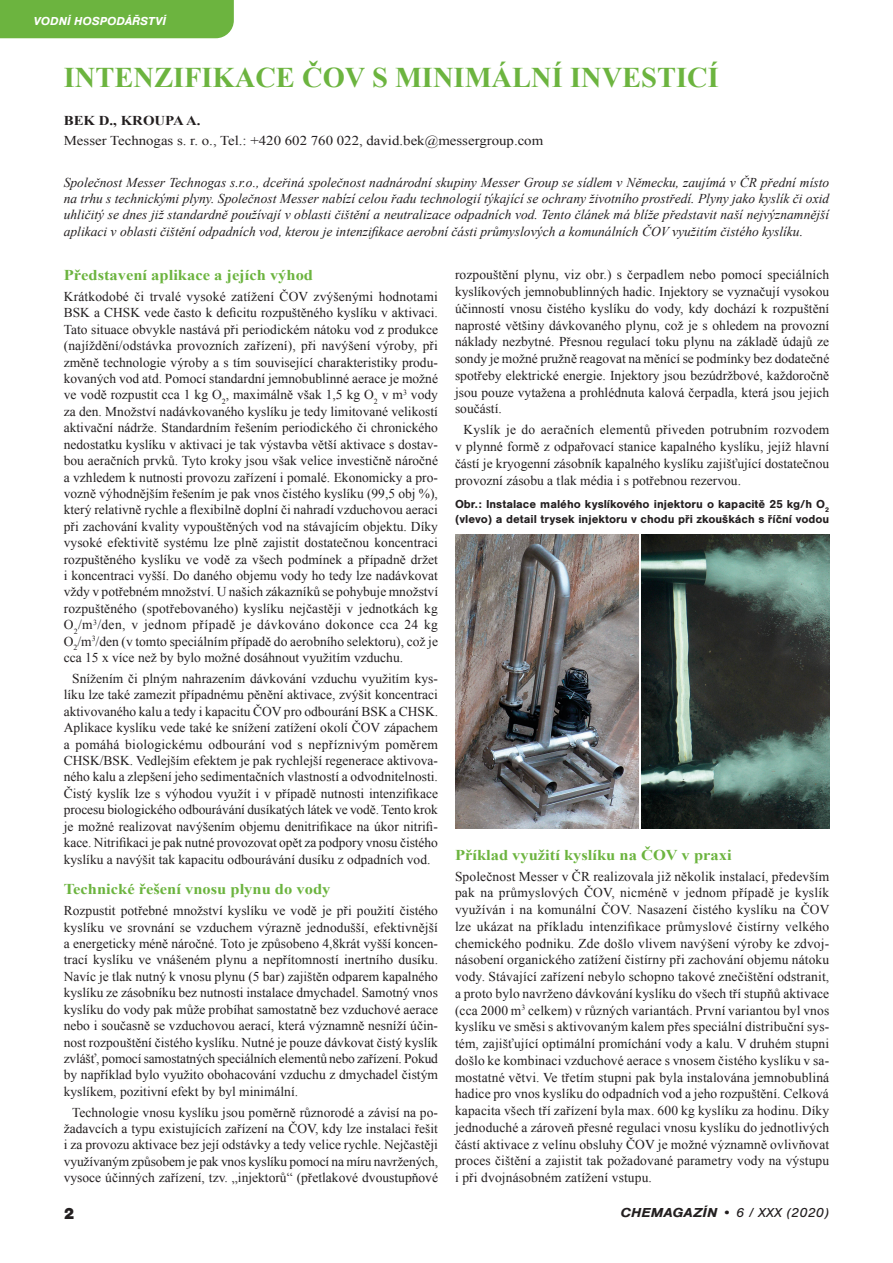
<style>
.page{position:relative;width:893px;height:1263px;background:#fff}
.page>*{position:absolute;margin:0;border:0;box-sizing:border-box;transform-origin:0 0}
.Nadpis-hl{font:700 28.5px "Times New Roman";color:#6cb43f}
.t1{font:900 16.5px "Nimbus San";color:#231f20}
.Mezinadpis{font:700 15px "Times New Roman";color:#6cb43f;scale:1.1 1}
.Základní_text{font:13.5px/16.4px "Times New Roman";color:#231f20;text-align:justify}
._1_odstavec{font:italic 13.5px/16.2px "Times New Roman";color:#231f20;text-align:justify}
.Jméno_autora-firma{font:13.5px "Times New Roman";color:#231f20;scale:1.1 1}
.t2{font:italic 13.5px "Nimbus San";color:#231f20;scale:1.1 1}
.Jméno_autora{font:700 13.5px "Times New Roman";color:#231f20;scale:1.1 1}
.Obr_Tab{font:700 12px/15px "Nimbus San";color:#231f20}
.t3{font:italic 700 12px "Nimbus San";color:#fff}
.s1{font-weight:700}
</style>
<div class="page">
<div style="left:0;top:0;width:234px;height:38px;background:#6cb43f"></div>
<div style="left:34px;top:17px;width:183px;height:16px;background:#6cb43f"></div>
<img style="left:455px;top:535px;width:184px;height:293px">
<img style="left:641px;top:535px;width:188px;height:293px">
<p class="t3" style="left:34px;top:14px;width:134px">VODNÍ HOSPODÁŘSTVÍ</p>
<p class="Nadpis-hl" style="left:64px;top:58px;width:657px">INTENZIFIKACE ČOV S MINIMÁLNÍ INVESTICÍ</p>
<p class="Jméno_autora" style="left:64px;top:111px;width:126px">BEK D., KROUPA A.</p>
<p class="Jméno_autora-firma" style="left:64px;top:132px;width:437px">Messer Technogas s. r. o., Tel.: +420 602 760 022, david.bek@messergroup.com</p>
<p class="_1_odstavec" style="left:64px;top:174px;width:767px">Společnost Messer Technogas s.r.o., dceřiná společnost nadnárodní skupiny Messer Group se sídlem v Německu, zaujímá v ČR přední místo na trhu s technickými plyny. Společnost Messer nabízí celou řadu technologií týkající se ochrany životního prostředí. Plyny jako kyslík či oxid uhličitý se dnes již standardně používají v oblasti čištění a neutralizace odpadních vod. Tento článek má blíže představit naší nejvýznamnější aplikaci v oblasti čištění odpadních vod, kterou je intenzifikace aerobní části průmyslových a komunálních ČOV využitím čistého kyslíku.</p>
<p class="Mezinadpis" style="left:64px;top:265px;width:228px">Představení aplikace a jejích výhod</p>
<p class="Základní_text" style="left:64px;top:288px;width:376px">Krátkodobé či trvalé vysoké zatížení ČOV zvýšenými hodnotami BSK a CHSK vede často k deficitu rozpuštěného kyslíku v aktivaci.<br>Tato situace obvykle nastává při periodickém nátoku vod z produkce (najíždění/odstávka provozních zařízení), při navýšení výroby, při změně technologie výroby a s tím související charakteristiky produ&shy;kovaných vod atd. Pomocí standardní jemnobublinné aerace je možné ve vodě rozpustit cca 1 kg O<sub>2</sub>, maximálně však 1,5 kg O<sub>2</sub> v m<sup>3</sup> vody za den. Množství nadávkovaného kyslíku je tedy limitované velikostí aktivační nádrže. Standardním řešením periodického či chronického nedostatku kyslíku v aktivaci je tak výstavba větší aktivace s dostav&shy;bou aeračních prvků. Tyto kroky jsou však velice investičně náročné a vzhledem k nutnosti provozu zařízení i pomalé. Ekonomicky a pro&shy;vozně výhodnějším řešením je pak vnos čistého kyslíku (99,5 obj %), který relativně rychle a flexibilně doplní či nahradí vzduchovou aeraci při zachování kvality vypouštěných vod na stávajícím objektu. Díky vysoké efektivitě systému lze plně zajistit dostatečnou koncentraci rozpuštěného kyslíku ve vodě za všech podmínek a případně držet i koncentraci vyšší. Do daného objemu vody ho tedy lze nadávkovat vždy v potřebném množství. U našich zákazníků se pohybuje množství rozpuštěného (spotřebovaného) kyslíku nejčastěji v jednotkách kg O<sub>2</sub>/m<sup>3</sup>/den, v jednom případě je dávkováno dokonce cca 24 kg O<sub>2</sub>/m<sup>3</sup>/den (v tomto speciálním případě do aerobního selektoru), což je cca 15 x více než by bylo možné dosáhnout využitím vzduchu.</p>
<p class="Základní_text" style="left:64px;top:670px;width:376px;text-indent:9px">Snížením či plným nahrazením dávkování vzduchu využitím kys&shy;líku lze také zamezit případnému pěnění aktivace, zvýšit koncentraci aktivovaného kalu a tedy i kapacitu ČOV pro odbourání BSK a CHSK.<br>Aplikace kyslíku vede také ke snížení zatížení okolí ČOV zápachem a pomáhá biologickému odbourání vod s nepříznivým poměrem CHSK/BSK. Vedlejším efektem je pak rychlejší regenerace aktivova&shy;ného kalu a zlepšení jeho sedimentačních vlastností a odvodnitelnosti.<br>Čistý kyslík lze s výhodou využít i v případě nutnosti intenzifikace procesu biologického odbourávání dusíkatých látek ve vodě. Tento krok je možné realizovat navýšením objemu denitrifikace na úkor nitrifi&shy;kace. Nitrifikaci je pak nutné provozovat opět za podpory vnosu čistého kyslíku a navýšit tak kapacitu odbourávání dusíku z odpadních vod.</p>
<p class="Mezinadpis" style="left:64px;top:879px;width:244px">Technické řešení vnosu plynu do vody</p>
<p class="Základní_text" style="left:64px;top:902px;width:376px">Rozpustit potřebné množství kyslíku ve vodě je při použití čistého kyslíku ve srovnání se vzduchem výrazně jednodušší, efektivnější a energeticky méně náročné. Toto je způsobeno 4,8krát vyšší koncen&shy;trací kyslíku ve vnášeném plynu a nepřítomností inertního dusíku.<br>Navíc je tlak nutný k vnosu plynu (5 bar) zajištěn odparem kapalného kyslíku ze zásobníku bez nutnosti instalace dmychadel. Samotný vnos kyslíku do vody pak může probíhat samostatně bez vzduchové aerace nebo i současně se vzduchovou aerací, která významně nesníží účin&shy;nost rozpouštění čistého kyslíku. Nutné je pouze dávkovat čistý kyslík zvlášť, pomocí samostatných speciálních elementů nebo zařízení. Pokud by například bylo využito obohacování vzduchu z dmychadel čistým kyslíkem, pozitivní efekt by byl minimální.</p>
<p class="Základní_text" style="left:64px;top:1103px;width:376px;text-indent:9px">Technologie vnosu kyslíku jsou poměrně různorodé a závisí na po&shy;žadavcích a typu existujících zařízení na ČOV, kdy lze instalaci řešit i za provozu aktivace bez její odstávky a tedy velice rychle. Nejčastěji využívaným způsobem je pak vnos kyslíku pomocí na míru navržených, vysoce účinných zařízení, tzv. „injektorů“ (přetlakové dvoustupňové</p>
<p class="Základní_text" style="left:455px;top:266px;width:376px;line-height:16.8px">rozpouštění plynu, viz obr.) s čerpadlem nebo pomocí speciálních kyslíkových jemnobublinných hadic. Injektory se vyznačují vysokou účinností vnosu čistého kyslíku do vody, kdy dochází k rozpuštění naprosté většiny dávkovaného plynu, což je s ohledem na provozní náklady nezbytné. Přesnou regulací toku plynu na základě údajů ze sondy je možné pružně reagovat na měnící se podmínky bez dodatečné spotřeby elektrické energie. Injektory jsou bezúdržbové, každoročně jsou pouze vytažena a prohlédnuta kalová čerpadla, která jsou jejich součástí.</p>
<p class="Základní_text" style="left:455px;top:421px;width:376px;line-height:16.8px;text-indent:9px">Kyslík je do aeračních elementů přiveden potrubním rozvodem v plynné formě z odpařovací stanice kapalného kyslíku, jejíž hlavní částí je kryogenní zásobník kapalného kyslíku zajišťující dostatečnou provozní zásobu a tlak média i s potřebnou rezervou.</p>
<p class="Obr_Tab" style="left:455px;top:497px;width:376px">Obr.: Instalace malého kyslíkového injektoru o kapacitě 25 kg/h O<sub>2 </sub>(vlevo) a detail trysek injektoru v chodu při zkouškách s říční vodou</p>
<p class="Mezinadpis" style="left:455px;top:844px;width:253px">Příklad využití kyslíku na ČOV v praxi</p>
<p class="Základní_text" style="left:455px;top:867px;width:376px;line-height:16.8px">Společnost Messer v ČR realizovala již několik instalací, především pak na průmyslových ČOV, nicméně v jednom případě je kyslík využíván i na komunální ČOV. Nasazení čistého kyslíku na ČOV lze ukázat na příkladu intenzifikace průmyslové čistírny velkého chemického podniku. Zde došlo vlivem navýšení výroby ke zdvoj&shy;násobení organického zatížení čistírny při zachování objemu nátoku vody. Stávající zařízení nebylo schopno takové znečištění odstranit, a proto bylo navrženo dávkování kyslíku do všech tří stupňů aktivace (cca 2000 m<sup>3</sup> celkem) v různých variantách. První variantou byl vnos kyslíku ve směsi s aktivovaným kalem přes speciální distribuční sys&shy;tém, zajišťující optimální promíchání vody a kalu. V druhém stupni došlo ke kombinaci vzduchové aerace s vnosem čistého kyslíku v sa&shy;mostatné větvi. Ve třetím stupni pak byla instalována jemnobubliná hadice pro vnos kyslíku do odpadních vod a jeho rozpuštění. Celková kapacita všech tří zařízení byla max. 600 kg kyslíku za hodinu. Díky jednoduché a zároveň přesné regulaci vnosu kyslíku do jednotlivých částí aktivace z velínu obsluhy ČOV je možné významně ovlivňovat proces čištění a zajistit tak požadované parametry vody na výstupu i při dvojnásobném zatížení vstupu.</p>
<p class="t1" style="left:64px;top:1204px;width:12px">2</p>
<p class="t2" style="left:621px;top:1204px;width:191px"><span class="s1">CHEMAGAZÍN</span> • 6 / XXX (2020)</p>
</div>
